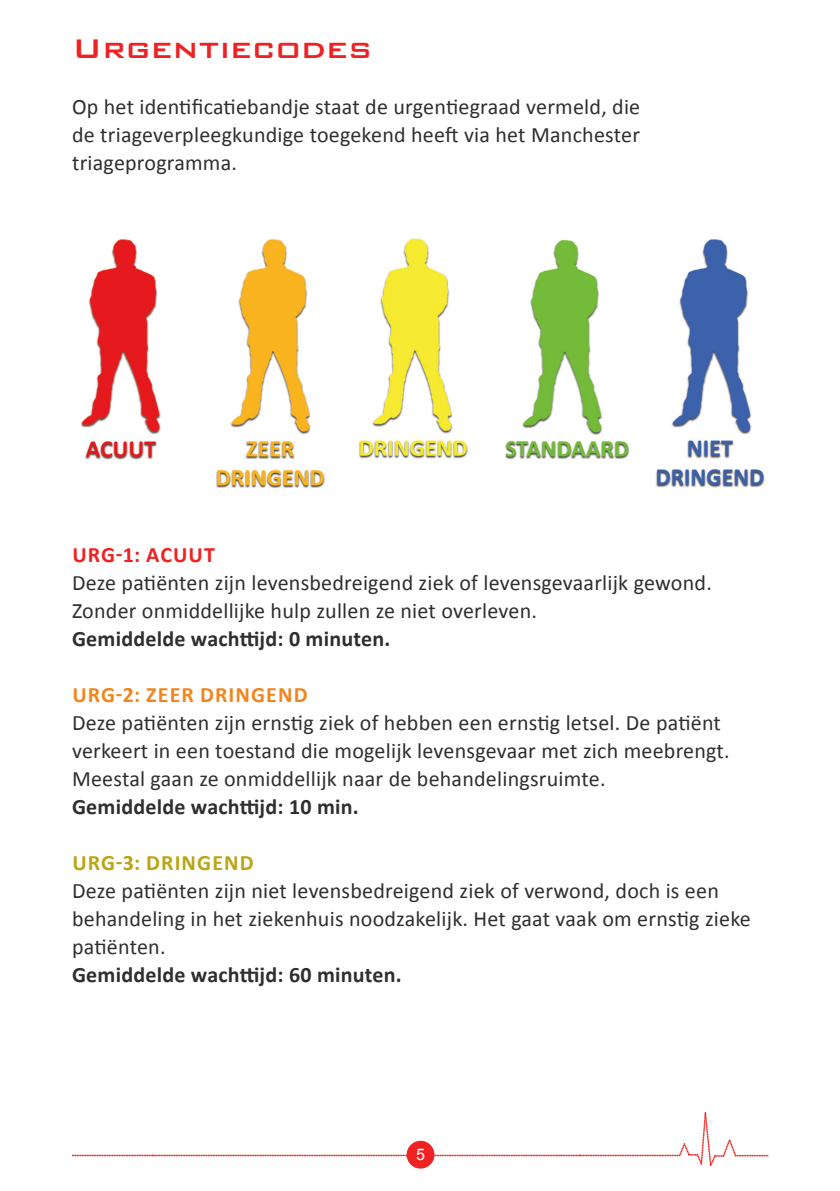
<style>
.page{position:relative;width:840px;height:1191px;background:#fff}
.page>*{position:absolute;margin:0;border:0;box-sizing:border-box;transform-origin:0 0}
.t1{font:500 36px "Bank Gothic BT";color:#ee2123}
.t2{font:22px/28px "Calibri";letter-spacing:.01em;color:#2e2f2e}
.t3{font:700 22px "Calibri";letter-spacing:.01em;color:#2e2f2e}
.t4{font:700 22px "Calibri";letter-spacing:.05em;color:#ef8620}
.t5{font:700 22px "Calibri";letter-spacing:.05em;color:#bba416}
.t6{font:700 22px "Calibri";letter-spacing:.05em;color:#ee2123}
.t7{font:16px "Arial";color:#fff}
</style>
<div class="page">
<svg style="left:72px;top:1112px;width:696px;height:54px"></svg>
<div style="left:406px;top:1140px;width:28px;height:28px;background:#ee2123;border-radius:50%"></div>
<img style="left:80px;top:238px;width:685px;height:251px">
<p class="t1" style="left:72px;top:29px;width:301px">Urgentiecodes</p>
<p class="t2" style="left:72px;top:93px;width:569px;text-align:justify">Op het identificatiebandje staat de urgentiegraad vermeld, die de triageverpleegkundige toegekend heeft via het Manchester triageprogramma.</p>
<p class="t6" style="left:72px;top:541px;width:144px">URG-1: ACUUT</p>
<p class="t2" style="left:72px;top:569px;width:641px">Deze patiënten zijn levensbedreigend ziek of levensgevaarlijk gewond.<br>Zonder onmiddellijke hulp zullen ze niet overleven.</p>
<p class="t3" style="left:72px;top:625px;width:319px">Gemiddelde wachttijd: 0 minuten.</p>
<p class="t4" style="left:72px;top:681px;width:236px">URG-2: ZEER DRINGEND</p>
<p class="t2" style="left:72px;top:709px;width:658px">Deze patiënten zijn ernstig ziek of hebben een ernstig letsel. De patiënt verkeert in een toestand die mogelijk levensgevaar met zich meebrengt.<br>Meestal gaan ze onmiddellijk naar de behandelingsruimte.</p>
<p class="t3" style="left:72px;top:793px;width:288px">Gemiddelde wachttijd: 10 min.</p>
<p class="t5" style="left:72px;top:849px;width:182px">URG-3: DRINGEND</p>
<p class="t2" style="left:72px;top:877px;width:680px">Deze patiënten zijn niet levensbedreigend ziek of verwond, doch is een behandeling in het ziekenhuis noodzakelijk. Het gaat vaak om ernstig zieke patiënten.</p>
<p class="t3" style="left:72px;top:961px;width:331px">Gemiddelde wachttijd: 60 minuten.</p>
<p class="t7" style="left:416px;top:1143px;width:10px">5</p>
</div>
